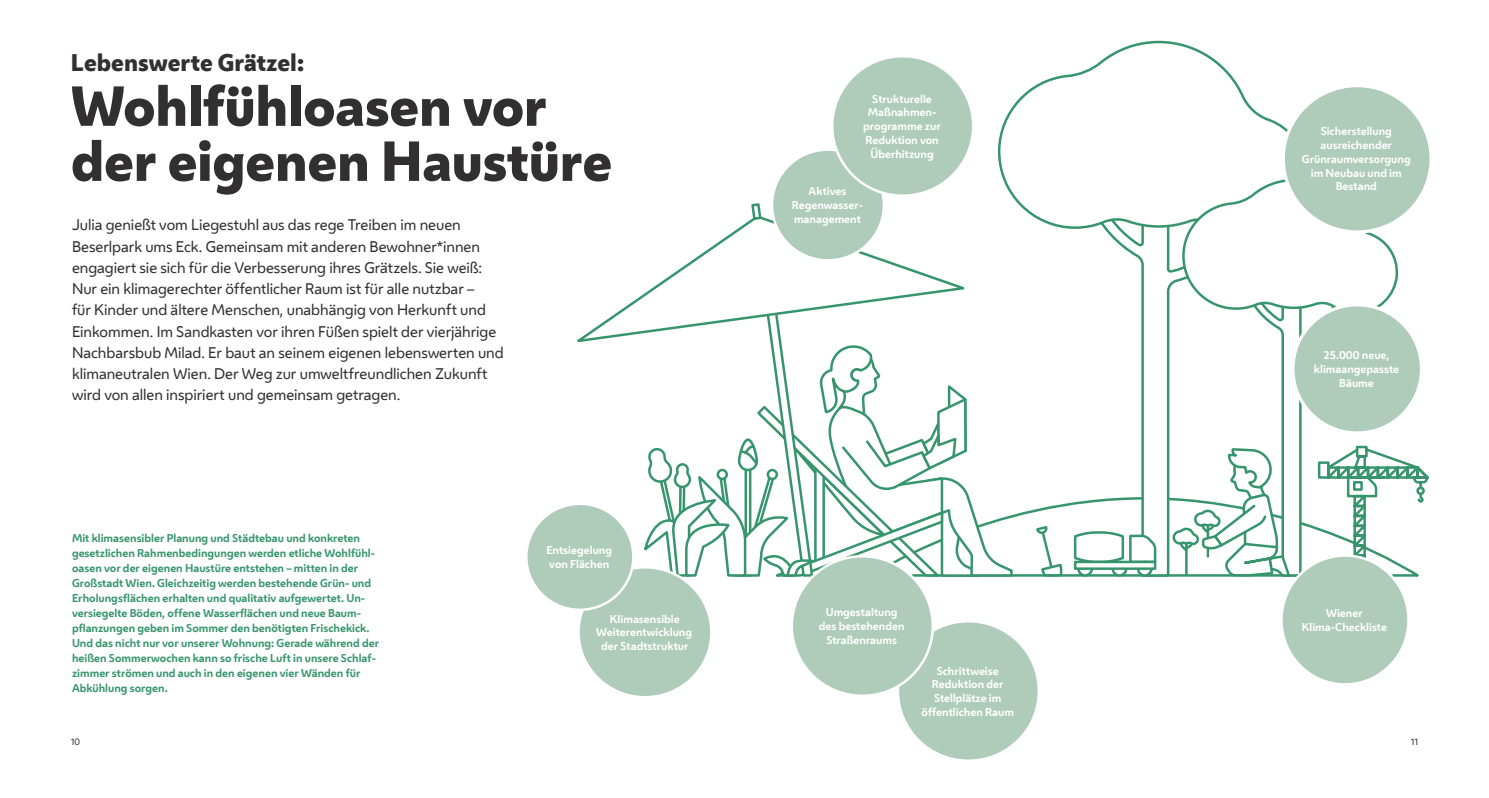
<style>
.page{position:relative;width:1489px;height:798px;background:#fff}
.page>*{position:absolute;margin:0;border:0;box-sizing:border-box;transform-origin:0 0}
.t1{font:800 52.5px/55px "Wiener Melange";letter-spacing:-.005em;color:#312f30}
.t2{font:800 22.5px "Wiener Melange";color:#312f30}
.t3{font:14.38px/21.2px "Wiener Melange";letter-spacing:-.005em;color:#312f30}
.t4{font:700 10.62px/15px "Wiener Melange";color:#37956e}
.t5{font:700 10.62px/13.8px "Wiener Melange";color:#fff;text-align:center}
.t6{font:8.75px "Wiener Melange";color:#312f30}
</style>
<div class="page">
<svg style="left:997px;top:40px;width:291px;height:137px"></svg>
<svg style="left:577px;top:295px;width:65px;height:48px"></svg>
<svg style="left:642px;top:177px;width:787px;height:400px"></svg>
<div style="left:772px;top:149px;width:111px;height:111px;background:#afcbba;border-radius:50%"></div>
<div style="left:770px;top:148px;width:115px;height:113px;border:2px solid #fff;border-radius:50%"></div>
<div style="left:1292px;top:305px;width:129px;height:128px;background:#afcbba;border-radius:50%"></div>
<div style="left:1291px;top:303px;width:131px;height:131px;border:3px solid #fff;border-radius:50%"></div>
<div style="left:1283px;top:86px;width:147px;height:146px;background:#afcbba;border-radius:50%"></div>
<div style="left:1281px;top:84px;width:151px;height:149px;border:3px solid #fff;border-radius:50%"></div>
<div style="left:897px;top:621px;width:141px;height:139px;background:#afcbba;border-radius:50%"></div>
<div style="left:832px;top:56px;width:141px;height:140px;background:#afcbba;border-radius:50%"></div>
<div style="left:791px;top:556px;width:141px;height:139px;background:#afcbba;border-radius:50%"></div>
<div style="left:578px;top:567px;width:133px;height:130px;background:#afcbba;border-radius:50%"></div>
<div style="left:1281px;top:555px;width:127px;height:129px;background:#afcbba;border-radius:50%"></div>
<div style="left:526px;top:503px;width:107px;height:106px;background:#afcbba;border-radius:50%"></div>
<div style="left:525px;top:502px;width:109px;height:108px;border:2px solid #fff;border-radius:50%"></div>
<h2 class="t2" style="left:71px;top:47px;width:235px">Lebenswerte Grätzel:</h2>
<h1 class="t1" style="left:71px;top:79px;width:543px">Wohlfühloasen vor der eigenen Haustüre</h1>
<p class="t3" style="left:72px;top:214px;width:433px">Julia genießt vom Liegestuhl aus das rege Treiben im neuen Beserlpark ums Eck. Gemeinsam mit anderen Bewohner*innen engagiert sie sich für die Verbesserung ihres Grätzels. Sie weiß:<br>Nur ein klimagerechter öffentlicher Raum ist für alle nutzbar –<br>für Kinder und ältere Menschen, unabhängig von Herkunft und Einkommen. Im Sandkasten vor ihren Füßen spielt der vierjährige Nachbarsbub Milad. Er baut an seinem eigenen lebenswerten und klimaneutralen Wien. Der Weg zur umweltfreundlichen Zukunft wird von allen inspiriert und gemeinsam getragen.</p>
<p class="t5" style="left:863px;top:91px;width:79px">Strukturelle<br>Maßnahmen&shy;programme zur<br>Reduktion von<br>Überhitzung</p>
<p class="t5" style="left:791px;top:184px;width:73px">Aktives<br>Regenwasser&shy;management</p>
<p class="t5" style="left:1301px;top:124px;width:110px">Sicherstellung ausreichender<br>Grünraumversorgung im Neubau und im<br>Bestand</p>
<p class="t5" style="left:1313px;top:347px;width:87px">25.000 neue, klimaangepasste<br>Bäume</p>
<p class="t4" style="left:72px;top:529px;width:308px">Mit klimasensibler Planung und Städtebau und konkreten gesetzlichen Rahmenbedingungen werden etliche Wohlfühl&shy;oasen vor der eigenen Haustüre entstehen – mitten in der Großstadt Wien. Gleichzeitig werden bestehende Grün- und Erholungsflächen erhalten und qualitativ aufgewertet. Un&shy;versiegelte Böden, offene Wasserflächen und neue Baum&shy;pflanzungen geben im Sommer den benötigten Frischekick.<br>Und das nicht nur vor unserer Wohnung: Gerade während der heißen Sommerwochen kann so frische Luft in unsere Schlaf&shy;zimmer strömen und auch in den eigenen vier Wänden für Abkühlung sorgen.</p>
<p class="t5" style="left:546px;top:542px;width:67px;text-align:left">Entsiegelung von Flächen</p>
<p class="t5" style="left:818px;top:604px;width:87px">Umgestaltung des bestehenden<br>Straßenraums</p>
<p class="t5" style="left:596px;top:611px;width:97px">Klimasensible<br>Weiterentwicklung der Stadtstruktur</p>
<p class="t5" style="left:1301px;top:605px;width:87px">Wiener<br>Klima-Checkliste</p>
<p class="t5" style="left:921px;top:662px;width:94px">Schrittweise<br>Reduktion der<br>Stellplätze im öffentlichen Raum</p>
<p class="t6" style="left:71px;top:734px;width:11px">10</p>
<p class="t6" style="left:1410px;top:734px;width:9px">11</p>
</div>
